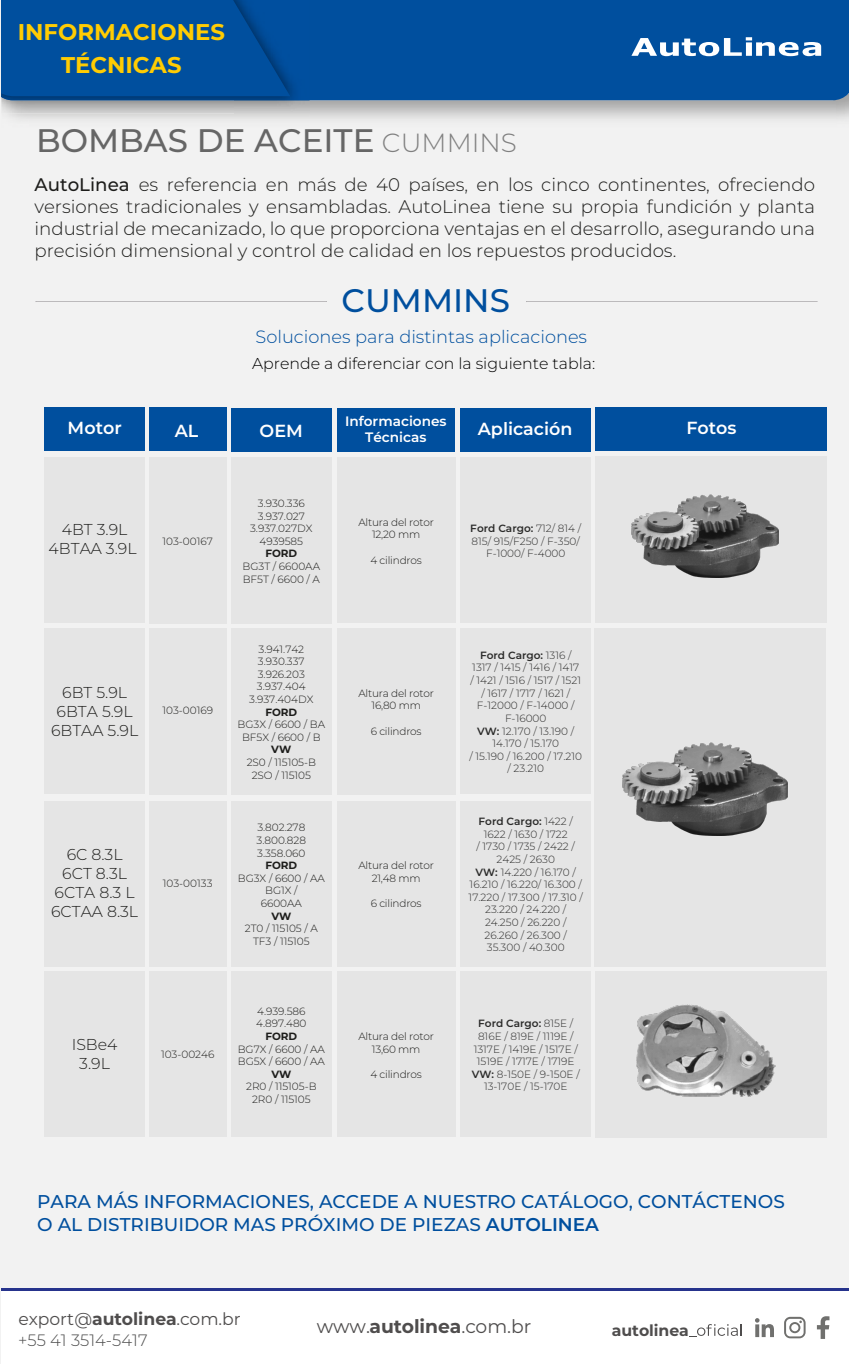
<style>
.page{position:relative;width:849px;height:1368px;background:#fff}
.page>*{position:absolute;margin:0;border:0;box-sizing:border-box;transform-origin:0 0}
.t1{font:500 32.55px "Montserrat";color:#666}
.t2{font:500 32.55px "Montserrat";color:#004f9e}
.t3{font:700 22.75px/32.8px "Montserrat";color:#ffcc03;text-align:center}
.t4{font:18.72px "Montserrat";color:#4f4d4d}
.t5{font:500 18.48px/22.2px "Montserrat";color:#004f9e}
.t6{font:300 18.2px/21.8px "Montserrat";color:#1d1d1b;text-align:justify}
.t7{font:300 17.75px "Montserrat";color:#004f9e}
.t8{font:600 17.5px "Montserrat";color:#fff}
.t9{font:17.18px "Montserrat";color:#4f4d4d}
.t10{font:300 16.45px "Montserrat";color:#4d4d4d}
.t11{font:300 15.75px/18.9px "Montserrat";color:#1d1d1b;text-align:center}
.t12{font:300 15.75px "Montserrat";color:#000}
.t13{font:700 15.68px "Montserrat";color:#4f4d4d}
.t14{font:600 13.65px/15.8px "Montserrat";color:#fff;text-align:center}
.t15{font:300 10.5px/12.6px "Montserrat";color:#2b2b2a;text-align:center}
.t16{font:300 10.5px/12.6px "Montserrat";letter-spacing:-.005em;color:#1d1d1b;text-align:center}
.t17{font:700 10.5px "Montserrat";letter-spacing:-.005em;color:#1d1d1b}
.s1{font-weight:300;font-size:26.25px;color:#808080}
.s2{font-weight:500}
.s3{font-weight:600}
.s4{font-weight:700}
</style>
<div class="page">
<div style="left:0;top:0;width:848px;height:1363px;background:#f2f2f2"></div>
<div style="left:337px;top:800px;width:118px;height:166px;background:#e5e5e5"></div>
<div style="left:149px;top:800px;width:77px;height:166px;background:#e5e5e5"></div>
<div style="left:460px;top:800px;width:130px;height:166px;background:#e5e5e5"></div>
<div style="left:231px;top:800px;width:100px;height:166px;background:#e5e5e5"></div>
<div style="left:45px;top:800px;width:100px;height:166px;background:#e5e5e5"></div>
<div style="left:595px;top:457px;width:231px;height:166px;background:#e5e5e5"></div>
<div style="left:594px;top:628px;width:231px;height:338px;background:#e5e5e5"></div>
<div style="left:595px;top:970px;width:231px;height:167px;background:#e5e5e5"></div>
<div style="left:337px;top:971px;width:118px;height:166px;background:#e5e5e5"></div>
<div style="left:231px;top:457px;width:100px;height:167px;background:#e5e5e5"></div>
<div style="left:149px;top:457px;width:77px;height:167px;background:#e5e5e5"></div>
<div style="left:149px;top:628px;width:77px;height:166px;background:#e5e5e5"></div>
<div style="left:149px;top:971px;width:77px;height:166px;background:#e5e5e5"></div>
<div style="left:45px;top:457px;width:100px;height:166px;background:#e5e5e5"></div>
<div style="left:460px;top:971px;width:130px;height:166px;background:#e5e5e5"></div>
<div style="left:595px;top:407px;width:232px;height:44px;background:#004f9e"></div>
<div style="left:337px;top:407px;width:117px;height:44px;background:#004f9e"></div>
<div style="left:231px;top:407px;width:100px;height:44px;background:#004f9e"></div>
<div style="left:149px;top:407px;width:77px;height:44px;background:#004f9e"></div>
<div style="left:45px;top:407px;width:100px;height:44px;background:#004f9e"></div>
<div style="left:460px;top:408px;width:130px;height:44px;background:#004f9e"></div>
<div style="left:460px;top:457px;width:130px;height:166px;background:#e5e5e5"></div>
<div style="left:337px;top:457px;width:118px;height:166px;background:#e5e5e5"></div>
<div style="left:337px;top:628px;width:118px;height:166px;background:#e5e5e5"></div>
<div style="left:231px;top:971px;width:100px;height:166px;background:#e5e5e5"></div>
<div style="left:45px;top:971px;width:100px;height:166px;background:#e5e5e5"></div>
<div style="left:231px;top:628px;width:100px;height:166px;background:#e5e5e5"></div>
<div style="left:45px;top:628px;width:100px;height:166px;background:#e5e5e5"></div>
<div style="left:460px;top:628px;width:130px;height:166px;background:#e5e5e5"></div>
<img style="left:631px;top:494px;width:147px;height:83px">
<img style="left:622px;top:742px;width:165px;height:93px">
<img style="left:636px;top:1004px;width:139px;height:93px">
<img style="left:1px;top:100px;width:233px;height:14px">
<img style="left:234px;top:100px;width:75px;height:14px">
<div style="left:309px;top:0;width:539px;height:100px;background:#004f9e"></div>
<svg style="left:631px;top:37px;width:190px;height:19px"></svg>
<img style="left:1px;top:0;width:308px;height:100px">
<div style="left:1px;top:0;width:289px;height:96px;background:#004f9e"></div>
<svg style="left:36px;top:301px;width:291px;height:1px"></svg>
<svg style="left:526px;top:301px;width:291px;height:1px"></svg>
<div style="left:1px;top:1290px;width:847px;height:76px;background:#fff"></div>
<svg style="left:816px;top:1316px;width:13px;height:22px"></svg>
<svg style="left:755px;top:1318px;width:18px;height:19px"></svg>
<svg style="left:784px;top:1316px;width:21px;height:22px"></svg>
<svg style="left:697px;top:1324px;width:44px;height:12px"></svg>
<hr style="left:1px;top:1288px;width:847px;height:3px;background:#26338c">
<h2 class="t3" style="left:18px;top:15px;width:208px">INFORMACIONES<br>TÉCNICAS</h2>
<h1 class="t1" style="left:36px;top:117px;width:482px">BOMBAS DE ACEITE <span class="s1">CUMMINS</span></h1>
<p class="t6" style="left:34px;top:173px;width:782px"><span class="s2">AutoLinea</span> es referencia en más de 40 países, en los cinco continentes, ofreciendo versiones tradicionales y ensambladas. AutoLinea tiene su propia fundición y planta industrial de mecanizado, lo que proporciona ventajas en el desarrollo, asegurando una precisión dimensional y control de calidad en los repuestos producidos.</p>
<h1 class="t2" style="left:341px;top:278px;width:170px">CUMMINS</h1>
<h3 class="t7" style="left:255px;top:325px;width:333px">Soluciones para distintas aplicaciones</h3>
<h3 class="t12" style="left:252px;top:353px;width:344px">Aprende a diferenciar con la siguiente tabla:</h3>
<h3 class="t14" style="left:345px;top:412px;width:103px">Informaciones<br>Técnicas</h3>
<h3 class="t8" style="left:68px;top:416px;width:56px">Motor</h3>
<h3 class="t8" style="left:478px;top:417px;width:96px">Aplicación</h3>
<h3 class="t8" style="left:686px;top:416px;width:52px">Fotos</h3>
<h3 class="t8" style="left:175px;top:418px;width:25px">AL</h3>
<h3 class="t8" style="left:259px;top:418px;width:45px">OEM</h3>
<h3 class="t11" style="left:49px;top:520px;width:89px">4BT 3.9L<br>4BTAA 3.9L</h3>
<p class="t16" style="left:162px;top:534px;width:52px">103-00167</p>
<h3 class="t11" style="left:51px;top:682px;width:89px">6BT 5.9L<br>6BTA 5.9L<br>6BTAA 5.9L</h3>
<p class="t16" style="left:162px;top:704px;width:52px">103-00169</p>
<h3 class="t11" style="left:51px;top:844px;width:88px">6C 8.3L<br>6CT 8.3L<br>6CTA 8.3 L<br>6CTAA 8.3L</h3>
<p class="t16" style="left:163px;top:876px;width:51px">103-00133</p>
<h3 class="t11" style="left:72px;top:1034px;width:47px">ISBe4<br>3.9L</h3>
<p class="t16" style="left:161px;top:1047px;width:55px">103-00246</p>
<p class="t16" style="left:250px;top:496px;width:64px">3.930.336<br>3.937.027<br>3.937.027DX<br>4939585</p>
<p class="t17" style="left:265px;top:546px;width:33px">FORD</p>
<p class="t16" style="left:242px;top:559px;width:79px;text-align:left">BG3T / 6600AA<br>BF5T / 6600 / A</p>
<p class="t16" style="left:249px;top:642px;width:66px">3.941.742<br>3.930.337<br>3.926.203<br>3.937.404<br>3.937.404DX</p>
<p class="t17" style="left:265px;top:704px;width:33px">FORD</p>
<p class="t16" style="left:237px;top:718px;width:89px">BG3X / 6600 / BA<br>BF5X / 6600 / B</p>
<p class="t17" style="left:271px;top:742px;width:22px">VW</p>
<p class="t16" style="left:247px;top:755px;width:71px">2S0 / 115105-B<br>2SO / 115105</p>
<p class="t16" style="left:256px;top:821px;width:51px;text-align:justify">3.802.278<br>3.800.828<br>3.358.060</p>
<p class="t17" style="left:265px;top:858px;width:33px">FORD</p>
<p class="t16" style="left:238px;top:871px;width:88px">BG3X / 6600 / AA<br>BG1X /<br>6600AA</p>
<p class="t17" style="left:271px;top:908px;width:22px">VW</p>
<p class="t16" style="left:245px;top:922px;width:74px">2T0 / 115105 / A<br>TF3 / 115105</p>
<p class="t16" style="left:256px;top:1004px;width:52px;text-align:left">4.939.586<br>4.897.480</p>
<p class="t17" style="left:265px;top:1028px;width:33px">FORD</p>
<p class="t16" style="left:238px;top:1042px;width:89px;text-align:left">BG7X / 6600 / AA<br>BG5X / 6600 / AA</p>
<p class="t17" style="left:271px;top:1066px;width:22px">VW</p>
<p class="t16" style="left:246px;top:1080px;width:72px">2R0 / 115105-B<br>2R0 / 115105</p>
<p class="t16" style="left:358px;top:515px;width:77px">Altura del rotor<br>12,20 mm</p>
<p class="t16" style="left:370px;top:553px;width:53px">4 cilindros</p>
<p class="t16" style="left:358px;top:686px;width:77px">Altura del rotor<br>16,80 mm</p>
<p class="t16" style="left:370px;top:724px;width:52px">6 cilindros</p>
<p class="t16" style="left:358px;top:859px;width:77px">Altura del rotor<br>21,48 mm</p>
<p class="t16" style="left:370px;top:896px;width:52px">6 cilindros</p>
<p class="t16" style="left:358px;top:1029px;width:77px">Altura del rotor<br>13,60 mm</p>
<p class="t16" style="left:370px;top:1067px;width:53px">4 cilindros</p>
<p class="t15" style="left:470px;top:522px;width:112px"><span class="s3">Ford Cargo:</span> 712/ 814 /<br>815/ 915/F250 / F-350/<br>F-1000/ F-4000</p>
<p class="t15" style="left:469px;top:648px;width:114px"><span class="s3">Ford Cargo:</span> 1316 /<br>1317 / 1415 / 1416 / 1417 / 1421 / 1516 / 1517 / 1521 / 1617 / 1717 / 1621 /<br>F-12000 / F-14000 /<br>F-16000<br><span class="s3">VW:</span> 12.170 / 13.190 /<br>14.170 / 15.170<br>/ 15.190 / 16.200 / 17.210 / 23.210</p>
<p class="t15" style="left:468px;top:814px;width:116px"><span class="s3">Ford Cargo:</span> 1422 /<br>1622 / 1630 / 1722<br>/ 1730 / 1735 / 2422 /<br>2425 / 2630<br><span class="s3">VW:</span> 14.220 / 16.170 /<br>16.210 / 16.220/ 16.300 /<br>17.220 / 17.300 / 17.310 /<br>23.220 / 24.220 /<br>24.250 / 26.220 /<br>26.260 / 26.300 /<br>35.300 / 40.300</p>
<p class="t15" style="left:471px;top:1017px;width:109px"><span class="s3">Ford Cargo:</span> 815E /<br>816E / 819E / 1119E /<br>1317E / 1419E / 1517E /<br>1519E / 1717E / 1719E<br><span class="s3">VW:</span> 8-150E / 9-150E /<br>13-170E / 15-170E</p>
<h3 class="t5" style="left:37px;top:1190px;width:748px">PARA MÁS INFORMACIONES, ACCEDE A NUESTRO CATÁLOGO, CONTÁCTENOS<br>O AL DISTRIBUIDOR MAS PRÓXIMO DE PIEZAS <span class="s3">AUTOLINEA</span></h3>
<h3 class="t9" style="left:18px;top:1307px;width:224px">export@<span class="s4">autolinea</span>.com.br</h3>
<h3 class="t10" style="left:18px;top:1329px;width:131px">+55 41 3514-5417</h3>
<h3 class="t4" style="left:317px;top:1313px;width:216px">www.<span class="s4">autolinea</span>.com.br</h3>
<h3 class="t13" style="left:611px;top:1318px;width:78px">autolinea</h3>
</div>
